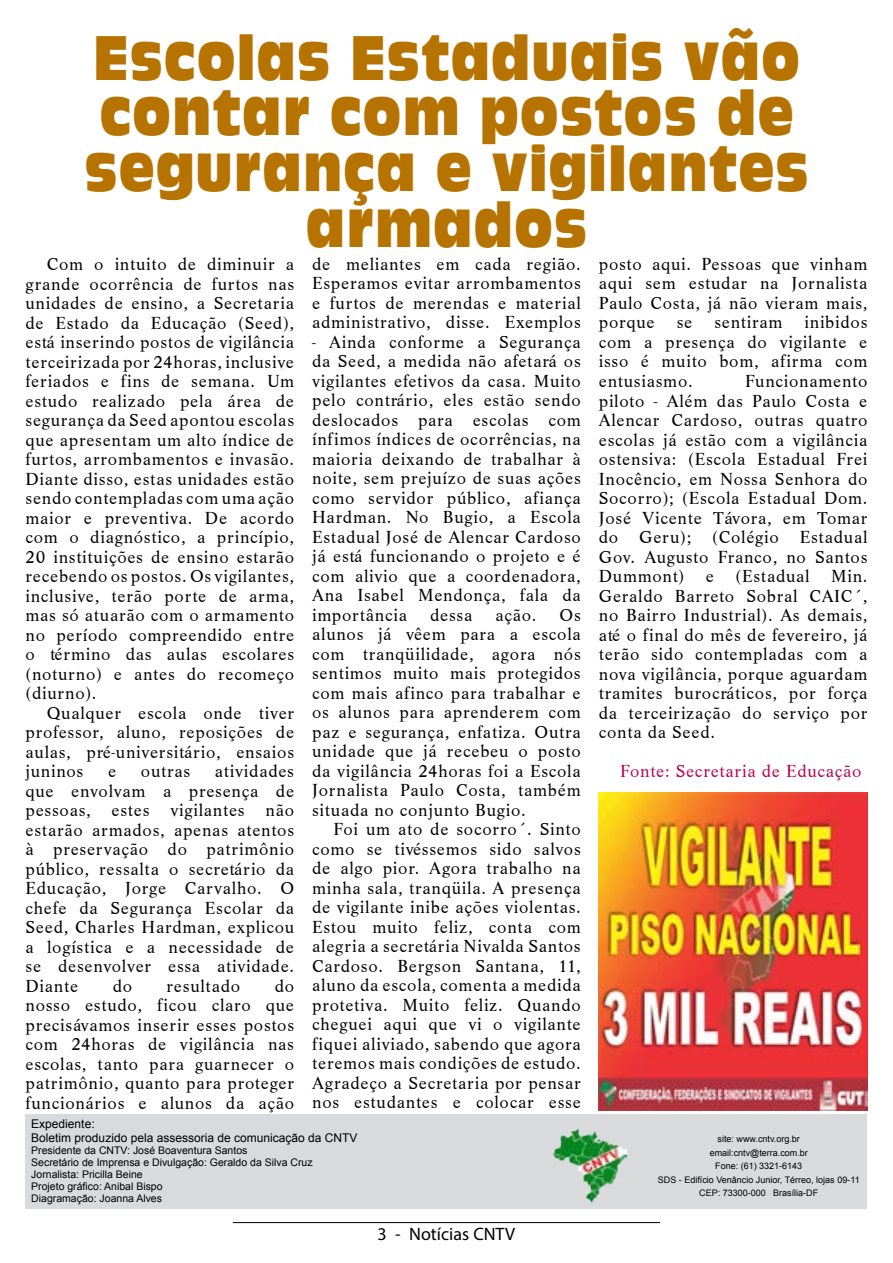
<style>
.page{position:relative;width:893px;height:1263px;background:#fff}
.page>*{position:absolute;margin:0;border:0;box-sizing:border-box;transform-origin:0 0}
.t1{font:58.5px/55.5px "Antique Olive Compact";letter-spacing:.03em;color:#b77300;text-align:center;scale:.81 1}
.t2{font:18px/19.5px "Life T";letter-spacing:.04em;color:#000;text-align:justify}
.t3{font:18px "Life T";letter-spacing:.04em;color:#bb004b}
.t4{font:18px "Myriad Pro";color:#000}
.t5{font:12px/13.5px "Arial";color:#000}
.t6{font:10.5px/12px "Arial";color:#000}
.t7{font:9px/13.5px "Arial";color:#000;text-align:center}
</style>
<div class="page">
<hr style="left:233px;top:1222px;width:427px;height:1px;background:#000">
<img style="left:599px;top:792px;width:268px;height:318px">
<div style="left:26px;top:1114px;width:841px;height:95px;background:#d9dadb"></div>
<img style="left:553px;top:1128px;width:73px;height:76px">
<h1 class="t1" style="left:84px;top:30px;width:896px">Escolas Estaduais vão contar com postos de segurança e vigilantes armados</h1>
<p class="t2" style="left:26px;top:255px;width:270px;text-indent:21px">Com o intuito de diminuir a grande ocorrência de furtos nas unidades de ensino, a Secretaria de Estado da Educação (Seed), está inserindo postos de vigilância terceirizada por 24horas, inclusive feriados e fins de semana. Um estudo realizado pela área de segurança da Seed apontou escolas que apresentam um alto índice de furtos, arrombamentos e invasão.<br>Diante disso, estas unidades estão sendo contempladas com uma ação maior e preventiva. De acordo com o diagnóstico, a princípio, 20 instituições de ensino estarão recebendo os postos. Os vigilantes, inclusive, terão porte de arma, mas só atuarão com o armamento no período compreendido entre o término das aulas escolares (noturno) e antes do recomeço (diurno).</p>
<p class="t2" style="left:26px;top:703px;width:270px;text-indent:21px">Qualquer escola onde tiver professor, aluno, reposições de aulas, pré-universitário, ensaios juninos</p>
<p class="t2" style="left:599px;top:254px;width:270px">posto aqui. Pessoas que vinham aqui sem estudar na Jornalista Paulo Costa, já não vieram mais, porque se sentiram inibidos com a presença do vigilante e isso é muito bom, afirma com entusiasmo.</p>
<p class="t2" style="left:312px;top:254px;width:270px">de meliantes em cada região.<br>Esperamos evitar arrombamentos e furtos de merendas e material administrativo, disse. Exemplos</p>
<p class="t2" style="left:312px;top:332px;width:270px">- Ainda conforme a Segurança da Seed, a medida não afetará os vigilantes efetivos da casa. Muito pelo contrário, eles estão sendo deslocados para escolas com ínfimos índices de ocorrências, na maioria deixando de trabalhar à noite, sem prejuízo de suas ações como servidor público, afiança Hardman. No Bugio, a Escola Estadual José de Alencar Cardoso já está funcionando o projeto e é com alivio que a coordenadora, Ana Isabel Mendonça, fala da importância</p>
<p class="t2" style="left:599px;top:372px;width:270px;text-indent:146px">Funcionamento piloto - Além das Paulo Costa e Alencar Cardoso, outras quatro escolas já estão com a vigilância ostensiva: (Escola Estadual Frei Inocêncio, em Nossa Senhora do Socorro); (Escola Estadual Dom.<br>José Vicente Távora, em Tomar do Geru); (Colégio Estadual Gov. Augusto Franco, no Santos Dummont) e (Estadual Min.<br>Geraldo Barreto Sobral CAIC´, no Bairro Industrial). As demais, até o final do mês de fevereiro, já terão sido contempladas com a nova vigilância, porque aguardam tramites burocráticos, por força da terceirização do serviço por conta da Seed.</p>
<p class="t3" style="left:620px;top:761px;width:243px">Fonte: Secretaria de Educação</p>
<p class="t2" style="left:430px;top:605px;width:44px">dessa</p>
<p class="t2" style="left:495px;top:605px;width:43px">ação.</p>
<p class="t2" style="left:312px;top:605px;width:270px;text-indent:247px">Os alunos já vêem para a escola com tranqüilidade, agora nós sentimos muito mais protegidos com mais afinco para trabalhar e os alunos para aprenderem com paz e segurança, enfatiza. Outra unidade que já recebeu o posto da vigilância 24horas foi a Escola Jornalista Paulo Costa, também situada no conjunto Bugio.</p>
<p class="t2" style="left:312px;top:820px;width:270px;text-indent:21px">Foi um ato de socorro´. Sinto como se tivéssemos sido salvos de algo pior. Agora trabalho na minha sala, tranqüila. A presença de vigilante inibe ações violentas.<br>Estou muito feliz, conta com alegria a secretária Nivalda Santos Cardoso. Bergson Santana, 11, aluno da escola, comenta a medida protetiva. Muito feliz. Quando cheguei aqui que vi o vigilante fiquei aliviado, sabendo que agora teremos mais condições de estudo.<br>Agradeço a Secretaria por pensar nos estudantes e colocar esse</p>
<p class="t2" style="left:26px;top:762px;width:270px;text-indent:189px">atividades que envolvam a presença de pessoas, estes vigilantes não estarão armados, apenas atentos à preservação do patrimônio público, ressalta o secretário da Educação, Jorge Carvalho. O chefe da Segurança Escolar da Seed, Charles Hardman, explicou a logística e a necessidade de se desenvolver essa atividade.<br>Diante</p>
<p class="t2" style="left:108px;top:762px;width:10px">e</p>
<p class="t2" style="left:141px;top:762px;width:51px">outras</p>
<p class="t2" style="left:26px;top:976px;width:270px;text-indent:249px">do nosso estudo, ficou claro que precisávamos inserir esses postos com 24horas de vigilância nas escolas, tanto para guarnecer o patrimônio, quanto para proteger funcionários e alunos da ação</p>
<p class="t2" style="left:113px;top:976px;width:21px">do</p>
<p class="t2" style="left:167px;top:976px;width:75px">resultado</p>
<p class="t5" style="left:31px;top:1117px;width:328px">Expediente:<br>Boletim produzido pela assessoria de comunicação da CNTV</p>
<p class="t6" style="left:31px;top:1144px;width:283px">Presidente da CNTV: José Boaventura Santos<br>Secretário de Imprensa e Divulgação: Geraldo da Silva Cruz Jornalista: Pricilla Beine<br>Projeto gráfico: Anibal Bispo<br>Diagramação: Joanna Alves</p>
<p class="t7" style="left:658px;top:1132px;width:203px">site: www.cntv.org.br<br>email:cntv@terra.com.br<br>Fone: (61) 3321-6143<br>SDS - Edifício Venâncio Junior, Térreo, lojas 09-11<br>CEP: 73300-000 Brasília-DF</p>
<p class="t4" style="left:378px;top:1223px;width:139px">3 - Notícias CNTV</p>
</div>
